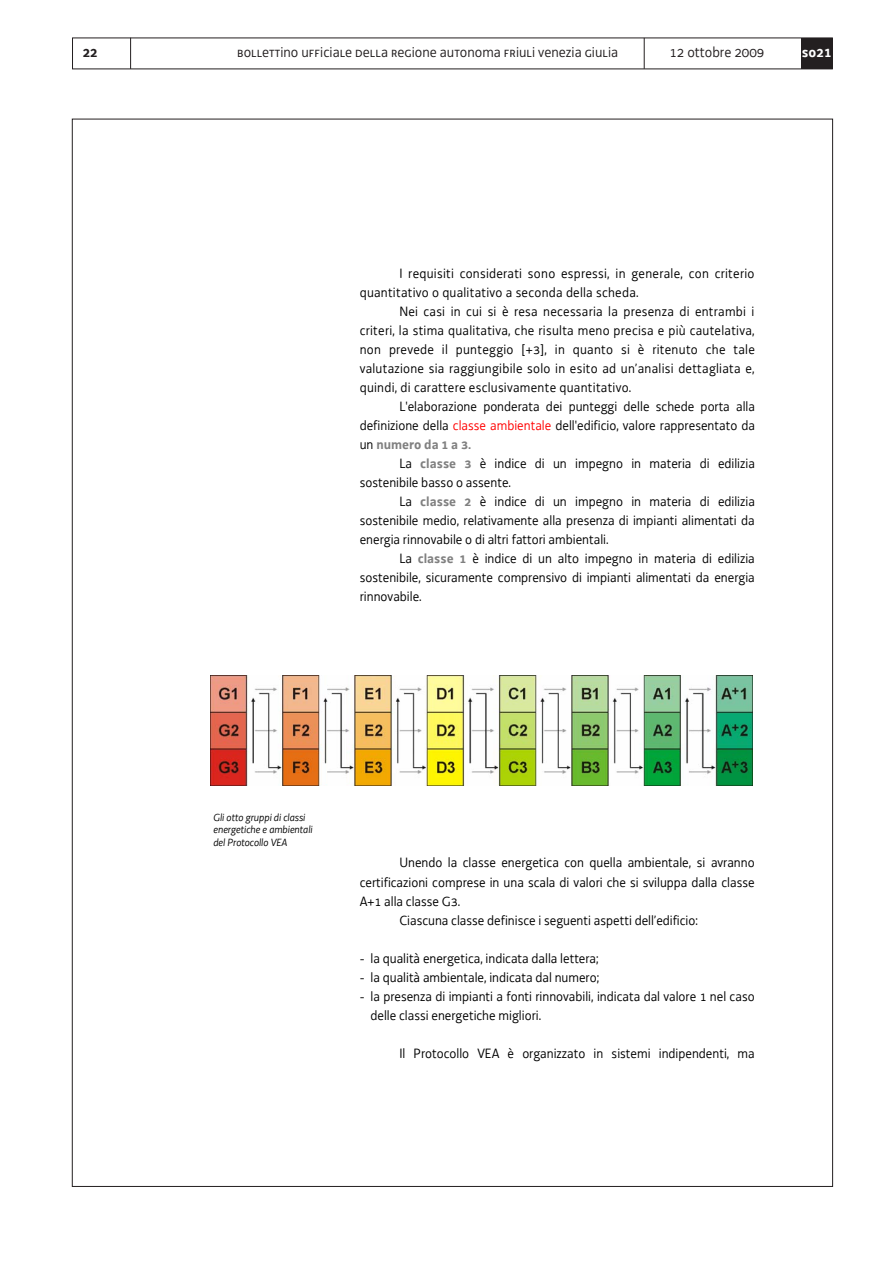
<style>
.page{position:relative;width:893px;height:1263px;background:#fff}
.page>*{position:absolute;margin:0;border:0;box-sizing:border-box;transform-origin:0 0}
.t1{font:15px "Decima UNI";color:#231f20}
.t2{font:15px "Decima WE";color:#231f20}
.t3{font:700 15px "Decima WE";color:#fff}
.t4{font:700 15px "Decima WE";color:#231f20}
.t5{font:13.95px/19px "Decima WE";color:#000;text-align:justify}
.t6{font:italic 10.8px/12.6px "Decima WE";color:#000}
.s1{color:#f00}
.s2{font-weight:700;color:#808080}
</style>
<div class="page">
<hr style="left:130px;top:38px;width:1px;height:31px;background:#231f20">
<hr style="left:644px;top:38px;width:1px;height:31px;background:#231f20">
<div style="left:801px;top:38px;width:31px;height:31px;background:#231f20"></div>
<img style="left:211px;top:676px;width:541px;height:109px">
<p class="t4" style="left:83px;top:43px;width:17px">22</p>
<p class="t1" style="left:237px;top:43px;width:382px">bollettino ufficiale della regione autonoma friuli venezia giulia</p>
<p class="t2" style="left:669px;top:43px;width:97px">12 ottobre 2009</p>
<p class="t3" style="left:802px;top:43px;width:29px">so21</p>
<p class="t5" style="left:360px;top:264px;width:396px;text-indent:40px">I requisiti considerati sono espressi, in generale, con criterio quantitativo o qualitativo a seconda della scheda.</p>
<p class="t5" style="left:360px;top:302px;width:397px;text-indent:40px">Nei casi in cui si è resa necessaria la presenza di entrambi i criteri, la stima qualitativa, che risulta meno precisa e più cautelativa, non prevede il punteggio [+3], in quanto si è ritenuto che tale valutazione sia raggiungibile solo in esito ad un’analisi dettagliata e, quindi, di carattere esclusivamente quantitativo.</p>
<p class="t5" style="left:360px;top:397px;width:397px;text-indent:40px">L'elaborazione ponderata dei punteggi delle schede porta alla definizione della <span class="s1">classe ambientale</span> dell'edificio, valore rappresentato da un <span class="s2">numero da 1 a 3.</span></p>
<p class="t5" style="left:360px;top:454px;width:397px;text-indent:40px">La <span class="s2">classe 3</span> è indice di un impegno in materia di edilizia sostenibile basso o assente.</p>
<p class="t5" style="left:360px;top:492px;width:397px;text-indent:40px">La <span class="s2">classe 2</span> è indice di un impegno in materia di edilizia sostenibile medio, relativamente alla presenza di impianti alimentati da energia rinnovabile o di altri fattori ambientali.</p>
<p class="t5" style="left:360px;top:549px;width:396px;text-indent:40px">La <span class="s2">classe 1</span> è indice di un alto impegno in materia di edilizia sostenibile, sicuramente comprensivo di impianti alimentati da energia rinnovabile.</p>
<p class="t6" style="left:213px;top:810px;width:101px">Gli otto gruppi di classi energetiche e ambientali del Protocollo VEA</p>
<p class="t5" style="left:399px;top:853px;width:357px">Unendo la classe energetica con quella ambientale, si avranno</p>
<p class="t5" style="left:360px;top:872px;width:396px">certificazioni comprese in una scala di valori che si sviluppa dalla classe</p>
<p class="t5" style="left:360px;top:891px;width:102px">A+1 alla classe G3.</p>
<p class="t5" style="left:399px;top:910px;width:300px">Ciascuna classe definisce i seguenti aspetti dell’edificio:</p>
<p class="t5" style="left:360px;top:948px;width:240px">- la qualità energetica, indicata dalla lettera;</p>
<p class="t5" style="left:360px;top:967px;width:241px">- la qualità ambientale, indicata dal numero;</p>
<p class="t5" style="left:371px;top:986px;width:386px;text-indent:-11px">- la presenza di impianti a fonti rinnovabili, indicata dal valore 1 nel caso delle classi energetiche migliori.</p>
<p class="t5" style="left:399px;top:1044px;width:357px">Il Protocollo VEA è organizzato in sistemi indipendenti, ma</p>
</div>
